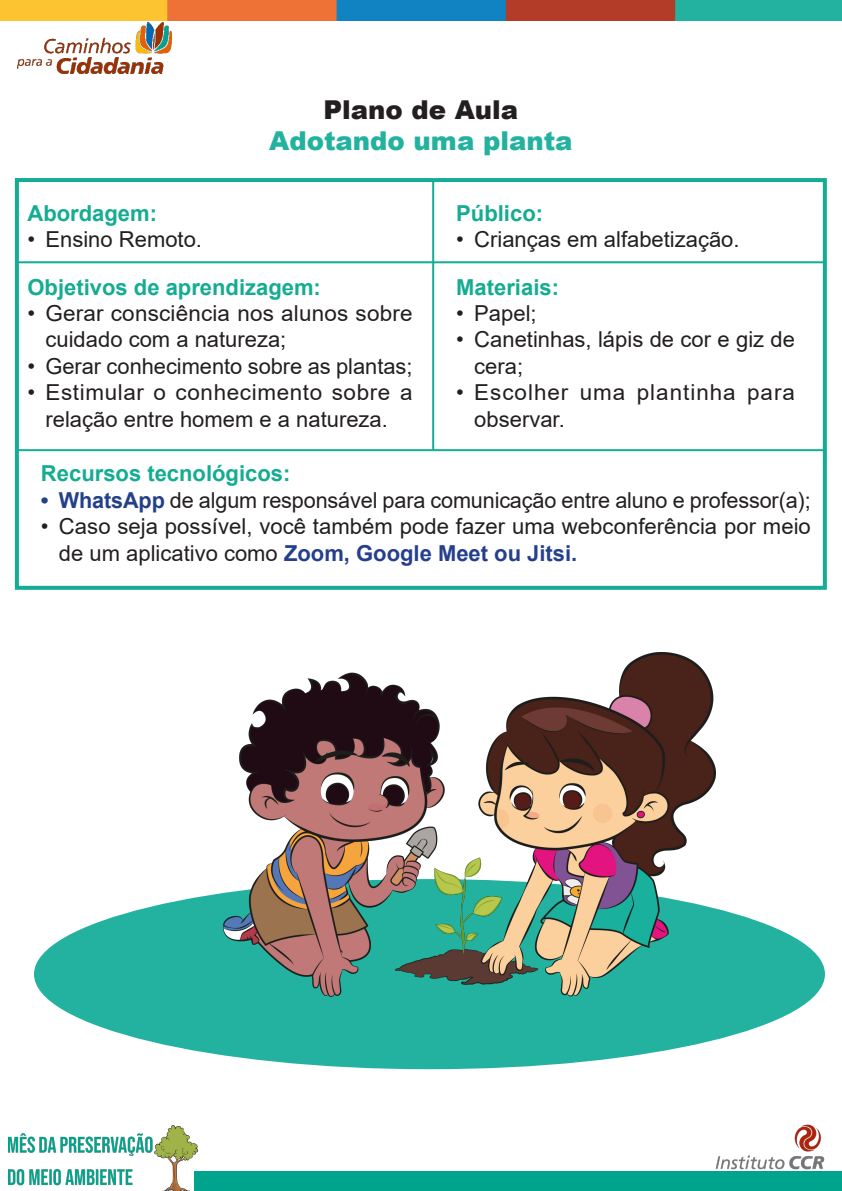
<style>
.page{position:relative;width:842px;height:1191px;background:#fff}
.page>*{position:absolute;margin:0;border:0;box-sizing:border-box;transform-origin:0 0}
.t1{font:900 26px "Arial";color:#23b29f}
.t2{font:900 26px "Arial";color:#231f20}
.t3{font:22px/26.4px "Arial";color:#231f20}
.t4{font:700 22px "Arial";color:#14ac92}
.t5{font:22px/26.4px "Arial";letter-spacing:.025em;color:#231f20;text-align:center}
.t6{font:22px/26.4px "Arial";letter-spacing:.045em;color:#231f20}
.s1{font-weight:700;color:#24408a}
.s2{font-weight:700;color:#253f8e}
</style>
<div class="page">
<div style="left:34px;top:879px;width:791px;height:190px;background:#23b29f;border-radius:50%"></div>
<img style="left:715px;top:1124px;width:110px;height:45px">
<img style="left:17px;top:22px;width:155px;height:52px">
<img style="left:0;top:0;width:842px;height:21px">
<svg style="left:841px;top:0;width:1px;height:20px"></svg>
<div style="left:194px;top:1171px;width:648px;height:20px;background:#00a48c"></div>
<img style="left:8px;top:1125px;width:189px;height:66px">
<div style="left:15px;top:178px;width:812px;height:412px;border:4px solid #14ac92"></div>
<hr style="left:17px;top:261px;width:808px;height:2px;background:#14ac92">
<hr style="left:16px;top:449px;width:808px;height:2px;background:#14ac92">
<hr style="left:432px;top:179px;width:2px;height:271px;background:#14ac92">
<img style="left:224px;top:652px;width:491px;height:344px">
<p class="t2" style="left:323px;top:91px;width:196px">Plano de Aula</p>
<p class="t1" style="left:269px;top:122px;width:305px">Adotando uma planta</p>
<p class="t4" style="left:28px;top:198px;width:131px">Abordagem:</p>
<p class="t3" style="left:28px;top:226px;width:176px">• Ensino Remoto.</p>
<p class="t4" style="left:28px;top:271px;width:295px">Objetivos de aprendizagem:</p>
<p class="t3" style="left:46px;top:300px;width:368px;text-indent:-18px">• Gerar consciência nos alunos sobre cuidado com a natureza;</p>
<p class="t3" style="left:28px;top:353px;width:386px">• Gerar conhecimento sobre as plantas;</p>
<p class="t5" style="left:28px;top:379px;width:386px">• Estimular o conhecimento sobre a relação entre homem e a natureza.</p>
<p class="t4" style="left:456px;top:198px;width:88px">Público:</p>
<p class="t3" style="left:456px;top:226px;width:285px">• Crianças em alfabetização.</p>
<p class="t4" style="left:456px;top:271px;width:104px">Materiais:</p>
<p class="t3" style="left:456px;top:300px;width:82px">• Papel;</p>
<p class="t3" style="left:474px;top:326px;width:322px;text-indent:-18px">• Canetinhas, lápis de cor e giz de cera;</p>
<p class="t6" style="left:474px;top:379px;width:322px;text-indent:-18px">• Escolher uma plantinha para observar.</p>
<p class="t4" style="left:41px;top:458px;width:251px">Recursos tecnológicos:</p>
<p class="t3" style="left:41px;top:487px;width:771px"><span class="s1">• WhatsApp</span> de algum responsável para comunicação entre aluno e professor(a);</p>
<p class="t3" style="left:59px;top:513px;width:753px;text-indent:-18px">• Caso seja possível, você também pode fazer uma webconferência por meio de um aplicativo como <span class="s2">Zoom, Google Meet ou Jitsi.</span></p>
</div>
